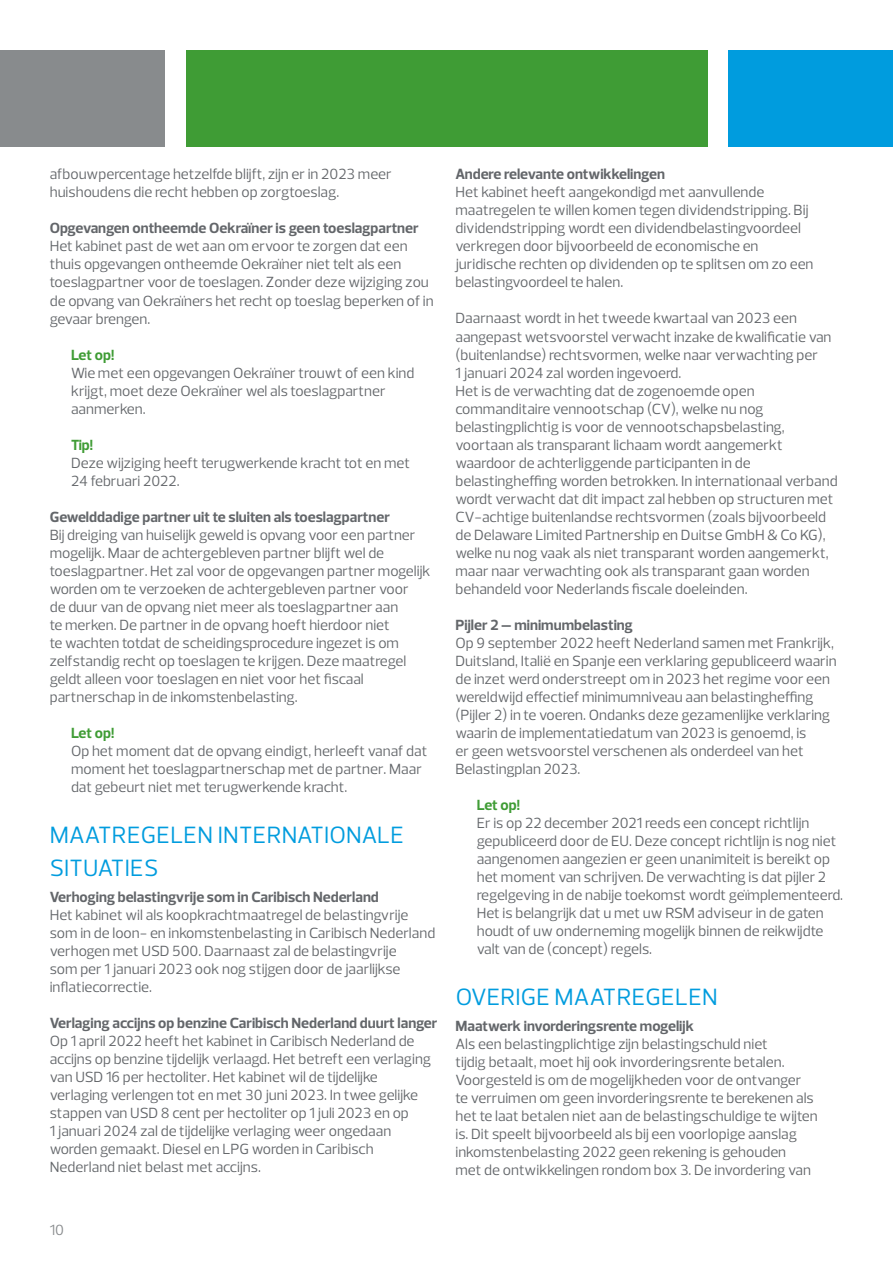
<style>
.page{position:relative;width:893px;height:1263px;background:#fff}
.page>*{position:absolute;margin:0;border:0;box-sizing:border-box;transform-origin:0 0}
.t1{font:24px/33px "Prelo";letter-spacing:.015em;color:#009cde}
.t2{font:15px/18px "Prelo";color:#63666a}
.t3{font:700 15px "Prelo";color:#63666a}
.t4{font:700 15px "Prelo";color:#3f9c35}
.t5{font:15px "Prelo";color:#888b8d}
</style>
<div class="page">
<div style="left:186px;top:50px;width:521px;height:97px;background:#3f9c35"></div>
<div style="left:729px;top:50px;width:164px;height:97px;background:#009cde"></div>
<div style="left:0;top:50px;width:164px;height:97px;background:#888b8d"></div>
<p class="t2" style="left:50px;top:166px;width:344px">afbouwpercentage hetzelfde blijft, zijn er in 2023 meer huishoudens die recht hebben op zorgtoeslag.</p>
<p class="t3" style="left:50px;top:219px;width:370px">Opgevangen ontheemde Oekraïner is geen toeslagpartner</p>
<p class="t2" style="left:50px;top:238px;width:385px">Het kabinet past de wet aan om ervoor te zorgen dat een thuis opgevangen ontheemde Oekraïner niet telt als een toeslagpartner voor de toeslagen. Zonder deze wijziging zou de opvang van Oekraïners het recht op toeslag beperken of in gevaar brengen.</p>
<p class="t4" style="left:71px;top:345px;width:45px">Let op!</p>
<p class="t2" style="left:71px;top:364px;width:345px">Wie met een opgevangen Oekraïner trouwt of een kind krijgt, moet deze Oekraïner wel als toeslagpartner aanmerken.</p>
<p class="t4" style="left:71px;top:435px;width:24px">Tip!</p>
<p class="t2" style="left:71px;top:454px;width:341px">Deze wijziging heeft terugwerkende kracht tot en met<br>24 februari 2022.</p>
<p class="t3" style="left:50px;top:507px;width:342px">Gewelddadige partner uit te sluiten als toeslagpartner</p>
<p class="t2" style="left:50px;top:526px;width:382px">Bij dreiging van huiselijk geweld is opvang voor een partner mogelijk. Maar de achtergebleven partner blijft wel de toeslagpartner. Het zal voor de opgevangen partner mogelijk worden om te verzoeken de achtergebleven partner voor<br>de duur van de opvang niet meer als toeslagpartner aan<br>te merken. De partner in de opvang hoeft hierdoor niet<br>te wachten totdat de scheidingsprocedure ingezet is om zelfstandig recht op toeslagen te krijgen. Deze maatregel geldt alleen voor toeslagen en niet voor het fiscaal partnerschap in de inkomstenbelasting.</p>
<p class="t4" style="left:71px;top:723px;width:45px">Let op!</p>
<p class="t2" style="left:71px;top:742px;width:358px">Op het moment dat de opvang eindigt, herleeft vanaf dat moment het toeslagpartnerschap met de partner. Maar dat gebeurt niet met terugwerkende kracht.</p>
<h1 class="t1" style="left:50px;top:818px;width:355px">MAATREGELEN INTERNATIONALE<br>SITUATIES</h1>
<p class="t3" style="left:50px;top:888px;width:331px">Verhoging belastingvrije som in Caribisch Nederland</p>
<p class="t2" style="left:50px;top:906px;width:387px">Het kabinet wil als koopkrachtmaatregel de belastingvrije som in de loon- en inkomstenbelasting in Caribisch Nederland verhogen met USD 500. Daarnaast zal de belastingvrije<br>som per 1 januari 2023 ook nog stijgen door de jaarlijkse inflatiecorrectie.</p>
<p class="t3" style="left:50px;top:1014px;width:389px">Verlaging accijns op benzine Caribisch Nederland duurt langer</p>
<p class="t2" style="left:50px;top:1032px;width:383px">Op 1 april 2022 heeft het kabinet in Caribisch Nederland de accijns op benzine tijdelijk verlaagd. Het betreft een verlaging van USD 16 per hectoliter. Het kabinet wil de tijdelijke verlaging verlengen tot en met 30 juni 2023. In twee gelijke stappen van USD 8 cent per hectoliter op 1 juli 2023 en op<br>1 januari 2024 zal de tijdelijke verlaging weer ongedaan worden gemaakt. Diesel en LPG worden in Caribisch Nederland niet belast met accijns.</p>
<p class="t3" style="left:455px;top:165px;width:211px">Andere relevante ontwikkelingen</p>
<p class="t2" style="left:455px;top:184px;width:360px">Het kabinet heeft aangekondigd met aanvullende maatregelen te willen komen tegen dividendstripping. Bij dividendstripping wordt een dividendbelastingvoordeel verkregen door bijvoorbeeld de economische en juridische rechten op dividenden op te splitsen om zo een belastingvoordeel te halen.</p>
<p class="t2" style="left:455px;top:310px;width:384px">Daarnaast wordt in het tweede kwartaal van 2023 een aangepast wetsvoorstel verwacht inzake de kwalificatie van (buitenlandse) rechtsvormen, welke naar verwachting per<br>1 januari 2024 zal worden ingevoerd.<br>Het is de verwachting dat de zogenoemde open commanditaire vennootschap (CV), welke nu nog belastingplichtig is voor de vennootschapsbelasting, voortaan als transparant lichaam wordt aangemerkt waardoor de achterliggende participanten in de belastingheffing worden betrokken. In internationaal verband wordt verwacht dat dit impact zal hebben op structuren met CV-achtige buitenlandse rechtsvormen (zoals bijvoorbeeld de Delaware Limited Partnership en Duitse GmbH &amp; Co KG), welke nu nog vaak als niet transparant worden aangemerkt, maar naar verwachting ook als transparant gaan worden behandeld voor Nederlands fiscale doeleinden.</p>
<p class="t3" style="left:455px;top:615px;width:179px">Pijler 2 – minimumbelasting</p>
<p class="t2" style="left:455px;top:634px;width:383px">Op 9 september 2022 heeft Nederland samen met Frankrijk, Duitsland, Italië en Spanje een verklaring gepubliceerd waarin de inzet werd onderstreept om in 2023 het regime voor een wereldwijd effectief minimumniveau aan belastingheffing (Pijler 2) in te voeren. Ondanks deze gezamenlijke verklaring waarin de implementatiedatum van 2023 is genoemd, is<br>er geen wetsvoorstel verschenen als onderdeel van het Belastingplan 2023.</p>
<p class="t4" style="left:477px;top:795px;width:45px">Let op!</p>
<p class="t2" style="left:477px;top:814px;width:368px">Er is op 22 december 2021 reeds een concept richtlijn gepubliceerd door de EU. Deze concept richtlijn is nog niet aangenomen aangezien er geen unanimiteit is bereikt op het moment van schrijven. De verwachting is dat pijler 2 regelgeving in de nabije toekomst wordt geïmplementeerd.<br>Het is belangrijk dat u met uw RSM adviseur in de gaten houdt of uw onderneming mogelijk binnen de reikwijdte valt van de (concept) regels.</p>
<h1 class="t1" style="left:456px;top:980px;width:264px">OVERIGE MAATREGELEN</h1>
<p class="t3" style="left:455px;top:1017px;width:240px">Maatwerk invorderingsrente mogelijk</p>
<p class="t2" style="left:455px;top:1035px;width:364px">Als een belastingplichtige zijn belastingschuld niet<br>tijdig betaalt, moet hij ook invorderingsrente betalen.<br>Voorgesteld is om de mogelijkheden voor de ontvanger te verruimen om geen invorderingsrente te berekenen als het te laat betalen niet aan de belastingschuldige te wijten is. Dit speelt bijvoorbeeld als bij een voorlopige aanslag inkomstenbelasting 2022 geen rekening is gehouden<br>met de ontwikkelingen rondom box 3. De invordering van</p>
<p class="t5" style="left:50px;top:1221px;width:16px">10</p>
</div>
